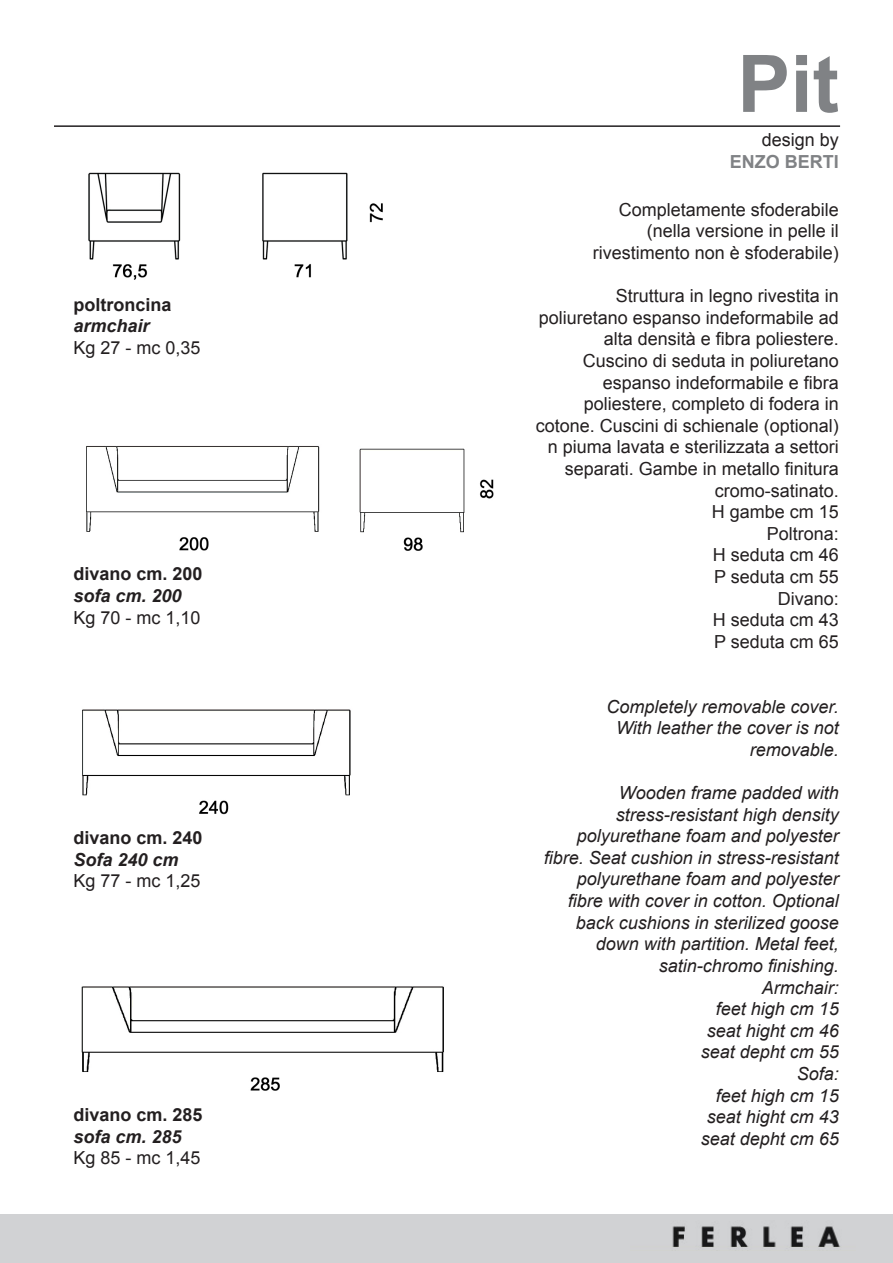
<style>
.page{position:relative;width:893px;height:1263px;background:#fff}
.page>*{position:absolute;margin:0;border:0;box-sizing:border-box;transform-origin:0 0}
.t1{font:700 79.5px "Arial";color:#808285}
.t2{font:18px "Arial";color:#231f20}
.t3{font:italic 18px "Arial";color:#231f20}
.t4{font:700 18px "Arial";color:#231f20}
.t5{font:italic 700 18px "Arial";color:#231f20}
.t6{font:700 18px "Arial";color:#808285}
</style>
<div class="page">
<div style="left:0;top:1215px;width:893px;height:48px;background:#d1d2d4"></div>
<img style="left:672px;top:1226px;width:169px;height:21px">
<img style="left:82px;top:709px;width:269px;height:106px">
<img style="left:88px;top:172px;width:295px;height:108px">
<hr style="left:54px;top:125px;width:786px;height:2px;background:#231f20">
<img style="left:86px;top:445px;width:408px;height:106px">
<img style="left:81px;top:986px;width:363px;height:105px">
<p class="t4" style="left:73px;top:294px;width:100px">poltroncina</p>
<p class="t5" style="left:73px;top:316px;width:78px">armchair</p>
<p class="t2" style="left:73px;top:337px;width:129px">Kg 27 - mc 0,35</p>
<p class="t4" style="left:73px;top:564px;width:131px">divano cm. 200</p>
<p class="t5" style="left:73px;top:585px;width:110px">sofa cm. 200</p>
<p class="t2" style="left:73px;top:607px;width:129px">Kg 70 - mc 1,10</p>
<p class="t4" style="left:73px;top:828px;width:131px">divano cm. 240</p>
<p class="t5" style="left:73px;top:849px;width:107px">Sofa 240 cm</p>
<p class="t2" style="left:73px;top:871px;width:129px">Kg 77 - mc 1,25</p>
<p class="t4" style="left:73px;top:1105px;width:131px">divano cm. 285</p>
<p class="t5" style="left:73px;top:1126px;width:110px">sofa cm. 285</p>
<p class="t2" style="left:73px;top:1148px;width:129px">Kg 85 - mc 1,45</p>
<p class="t1" style="left:737px;top:39px;width:103px">Pit</p>
<p class="t2" style="left:762px;top:130px;width:79px">design by</p>
<p class="t6" style="left:730px;top:151px;width:111px">Enzo Berti</p>
<p class="t2" style="left:619px;top:199px;width:222px">Completamente sfoderabile</p>
<p class="t2" style="left:647px;top:221px;width:194px">(nella versione in pelle il</p>
<p class="t2" style="left:593px;top:243px;width:248px">rivestimento non è sfoderabile)</p>
<p class="t2" style="left:616px;top:286px;width:225px">Struttura in legno rivestita in</p>
<p class="t2" style="left:539px;top:307px;width:302px">poliuretano espanso indeformabile ad</p>
<p class="t2" style="left:604px;top:329px;width:237px">alta densità e fibra poliestere.</p>
<p class="t2" style="left:583px;top:351px;width:258px">Cuscino di seduta in poliuretano</p>
<p class="t2" style="left:603px;top:372px;width:238px">espanso indeformabile e fibra</p>
<p class="t2" style="left:584px;top:394px;width:257px">poliestere, completo di fodera in</p>
<p class="t2" style="left:536px;top:415px;width:305px">cotone. Cuscini di schienale (optional)</p>
<p class="t2" style="left:548px;top:437px;width:293px">n piuma lavata e sterilizzata a settori</p>
<p class="t2" style="left:565px;top:459px;width:276px">separati. Gambe in metallo finitura</p>
<p class="t2" style="left:715px;top:480px;width:126px">cromo-satinato.</p>
<p class="t2" style="left:712px;top:502px;width:129px">H gambe cm 15</p>
<p class="t2" style="left:767px;top:523px;width:74px">Poltrona:</p>
<p class="t2" style="left:713px;top:545px;width:128px">H seduta cm 46</p>
<p class="t2" style="left:714px;top:567px;width:126px">P seduta cm 55</p>
<p class="t2" style="left:778px;top:588px;width:63px">Divano:</p>
<p class="t2" style="left:713px;top:610px;width:128px">H seduta cm 43</p>
<p class="t2" style="left:714px;top:631px;width:126px">P seduta cm 65</p>
<p class="t3" style="left:606px;top:696px;width:234px">Completely removable cover.</p>
<p class="t3" style="left:616px;top:718px;width:224px">With leather the cover is not</p>
<p class="t3" style="left:750px;top:739px;width:91px">removable.</p>
<p class="t3" style="left:619px;top:783px;width:222px">Wooden frame padded with</p>
<p class="t3" style="left:616px;top:804px;width:225px">stress-resistant high density</p>
<p class="t3" style="left:577px;top:826px;width:264px">polyurethane foam and polyester</p>
<p class="t3" style="left:544px;top:847px;width:297px">fibre. Seat cushion in stress-resistant</p>
<p class="t3" style="left:577px;top:869px;width:264px">polyurethane foam and polyester</p>
<p class="t3" style="left:568px;top:891px;width:273px">fibre with cover in cotton. Optional</p>
<p class="t3" style="left:576px;top:912px;width:265px">back cushions in sterilized goose</p>
<p class="t3" style="left:596px;top:934px;width:245px">down with partition. Metal feet,</p>
<p class="t3" style="left:659px;top:955px;width:182px">satin-chromo finishing.</p>
<p class="t3" style="left:762px;top:977px;width:79px">Armchair:</p>
<p class="t3" style="left:716px;top:999px;width:125px">feet high cm 15</p>
<p class="t3" style="left:707px;top:1020px;width:134px">seat hight cm 46</p>
<p class="t3" style="left:701px;top:1042px;width:140px">seat depht cm 55</p>
<p class="t3" style="left:797px;top:1063px;width:44px">Sofa:</p>
<p class="t3" style="left:716px;top:1085px;width:125px">feet high cm 15</p>
<p class="t3" style="left:707px;top:1107px;width:134px">seat hight cm 43</p>
<p class="t3" style="left:701px;top:1128px;width:140px">seat depht cm 65</p>
</div>
